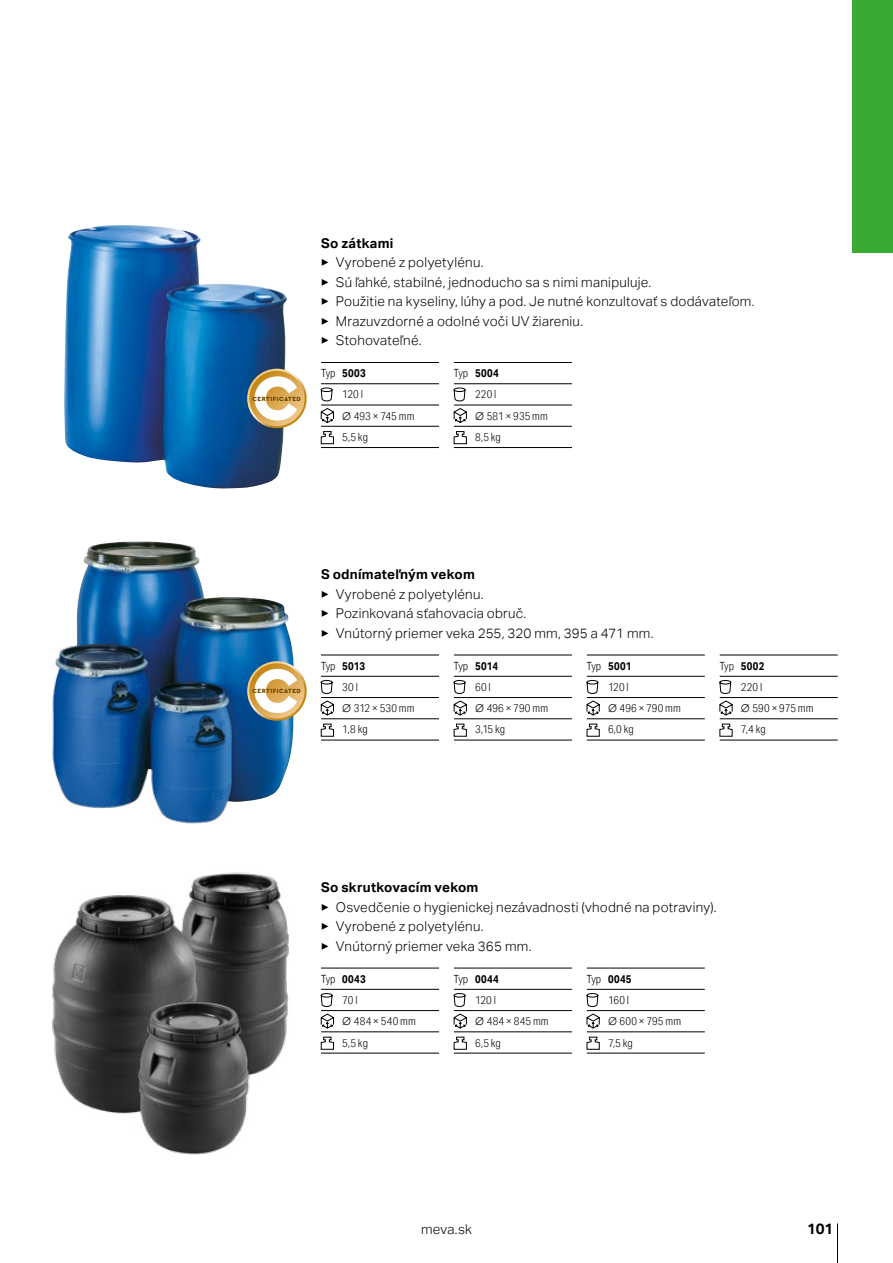
<style>
.page{position:relative;width:893px;height:1263px;background:#fff}
.page>*{position:absolute;margin:0;border:0;box-sizing:border-box;transform-origin:0 0}
.t1{font:700 15px "Aktiv Grotesk";color:#000}
.t2{font:300 13.5px/19.5px "Aktiv Grotesk";letter-spacing:.02em;color:#000}
.t3{font:700 13.5px "Aktiv Grotesk";letter-spacing:.02em;color:#000}
.t4{font:300 11.25px "Aktiv Grotesk Cd";letter-spacing:.01em;color:#000}
.t5{font:700 11.25px "Aktiv Grotesk Cd";letter-spacing:.03em;color:#000}
.t6{font:900 6.3px "Cera Pro";letter-spacing:.075em;color:#6a4600}
.s1{font-weight:300}
.s2{font-family:"Aktiv Grotesk"}
</style>
<div class="page">
<div style="left:853px;top:0;width:40px;height:253px;background:#3aaa35"></div>
<hr style="left:837px;top:1223px;width:1px;height:40px;background:#000">
<img style="left:76px;top:541px;width:218px;height:260px">
<img style="left:52px;top:626px;width:196px;height:198px">
<hr style="left:321px;top:447px;width:118px;height:1px;background:#000">
<hr style="left:454px;top:447px;width:118px;height:1px;background:#000">
<svg style="left:321px;top:362px;width:251px;height:83px"></svg>
<hr style="left:321px;top:740px;width:118px;height:1px;background:#000">
<hr style="left:454px;top:740px;width:118px;height:1px;background:#000">
<hr style="left:587px;top:740px;width:118px;height:1px;background:#000">
<hr style="left:720px;top:740px;width:118px;height:1px;background:#000">
<svg style="left:321px;top:655px;width:517px;height:85px"></svg>
<hr style="left:321px;top:1053px;width:118px;height:1px;background:#000">
<hr style="left:454px;top:1053px;width:118px;height:1px;background:#000">
<hr style="left:587px;top:1053px;width:118px;height:1px;background:#000">
<svg style="left:321px;top:968px;width:384px;height:85px"></svg>
<img style="left:64px;top:225px;width:223px;height:264px">
<img style="left:204px;top:872px;width:85px;height:200px">
<svg style="left:247px;top:369px;width:60px;height:59px"></svg>
<svg style="left:249px;top:371px;width:56px;height:55px"></svg>
<svg style="left:254px;top:376px;width:43px;height:45px"></svg>
<svg style="left:247px;top:661px;width:60px;height:60px"></svg>
<svg style="left:249px;top:663px;width:56px;height:56px"></svg>
<svg style="left:254px;top:669px;width:43px;height:44px"></svg>
<img style="left:52px;top:876px;width:152px;height:238px">
<img style="left:127px;top:988px;width:135px;height:167px">
<p class="t6" style="left:253px;top:394px;width:50px">CERTIFICATED</p>
<p class="t3" style="left:321px;top:235px;width:74px">So zátkami</p>
<p class="t2" style="left:321px;top:253px;width:435px">▶ Vyrobené z polyetylénu.<br>▶ Sú ľahké, stabilné, jednoducho sa s nimi manipuluje.<br>▶ Použitie na kyseliny, lúhy a pod. Je nutné konzultovať s dodávateľom. ▶ Mrazuvzdorné a odolné voči UV žiareniu.<br>▶ Stohovateľné.</p>
<p class="t5" style="left:321px;top:366px;width:46px"><span class="s1">Typ</span> 5003</p>
<p class="t5" style="left:454px;top:366px;width:46px"><span class="s1">Typ</span> 5004</p>
<p class="t4" style="left:342px;top:388px;width:22px">120 l</p>
<p class="t4" style="left:475px;top:388px;width:23px">220 l</p>
<p class="t4" style="left:342px;top:409px;width:74px"><span class="s2">∅</span> 493 × 745 mm</p>
<p class="t4" style="left:475px;top:409px;width:74px"><span class="s2">∅</span> 581 × 935 mm</p>
<p class="t4" style="left:342px;top:430px;width:27px">5,5 kg</p>
<p class="t4" style="left:475px;top:430px;width:27px">8,5 kg</p>
<p class="t6" style="left:253px;top:687px;width:50px">CERTIFICATED</p>
<p class="t3" style="left:321px;top:567px;width:155px">S odnímateľným vekom</p>
<p class="t2" style="left:321px;top:584px;width:334px">▶ Vyrobené z polyetylénu.<br>▶ Pozinkovaná sťahovacia obruč.<br>▶ Vnútorný priemer veka 255, 320 mm, 395 a 471 mm.</p>
<p class="t5" style="left:321px;top:659px;width:46px"><span class="s1">Typ</span> 5013</p>
<p class="t5" style="left:454px;top:659px;width:46px"><span class="s1">Typ</span> 5014</p>
<p class="t5" style="left:587px;top:659px;width:46px"><span class="s1">Typ</span> 5001</p>
<p class="t5" style="left:720px;top:659px;width:46px"><span class="s1">Typ</span> 5002</p>
<p class="t4" style="left:342px;top:680px;width:17px">30 l</p>
<p class="t4" style="left:475px;top:680px;width:17px">60 l</p>
<p class="t4" style="left:608px;top:680px;width:22px">120 l</p>
<p class="t4" style="left:741px;top:680px;width:23px">220 l</p>
<p class="t4" style="left:342px;top:702px;width:74px"><span class="s2">∅</span> 312 × 530 mm</p>
<p class="t4" style="left:475px;top:702px;width:74px"><span class="s2">∅</span> 496 × 790 mm</p>
<p class="t4" style="left:608px;top:702px;width:74px"><span class="s2">∅</span> 496 × 790 mm</p>
<p class="t4" style="left:741px;top:702px;width:74px"><span class="s2">∅</span> 590 × 975 mm</p>
<p class="t4" style="left:342px;top:723px;width:27px">1,8 kg</p>
<p class="t4" style="left:475px;top:723px;width:32px">3,15 kg</p>
<p class="t4" style="left:608px;top:723px;width:27px">6,0 kg</p>
<p class="t4" style="left:741px;top:723px;width:26px">7,4 kg</p>
<p class="t3" style="left:321px;top:880px;width:159px">So skrutkovacím vekom</p>
<p class="t2" style="left:321px;top:897px;width:397px">▶ Osvedčenie o hygienickej nezávadnosti (vhodné na potraviny). ▶ Vyrobené z polyetylénu.<br>▶ Vnútorný priemer veka 365 mm.</p>
<p class="t5" style="left:321px;top:972px;width:46px"><span class="s1">Typ</span> 0043</p>
<p class="t5" style="left:454px;top:972px;width:46px"><span class="s1">Typ</span> 0044</p>
<p class="t5" style="left:587px;top:972px;width:46px"><span class="s1">Typ</span> 0045</p>
<p class="t4" style="left:342px;top:993px;width:17px">70 l</p>
<p class="t4" style="left:475px;top:993px;width:22px">120 l</p>
<p class="t4" style="left:608px;top:993px;width:23px">160 l</p>
<p class="t4" style="left:342px;top:1015px;width:75px"><span class="s2">∅</span> 484 × 540 mm</p>
<p class="t4" style="left:475px;top:1015px;width:75px"><span class="s2">∅</span> 484 × 845 mm</p>
<p class="t4" style="left:608px;top:1015px;width:75px"><span class="s2">∅</span> 600 × 795 mm</p>
<p class="t4" style="left:342px;top:1036px;width:27px">5,5 kg</p>
<p class="t4" style="left:475px;top:1036px;width:27px">6,5 kg</p>
<p class="t4" style="left:608px;top:1036px;width:26px">7,5 kg</p>
<p class="t2" style="left:421px;top:1219px;width:52px">meva.sk</p>
<p class="t1" style="left:807px;top:1220px;width:28px">101</p>
</div>
